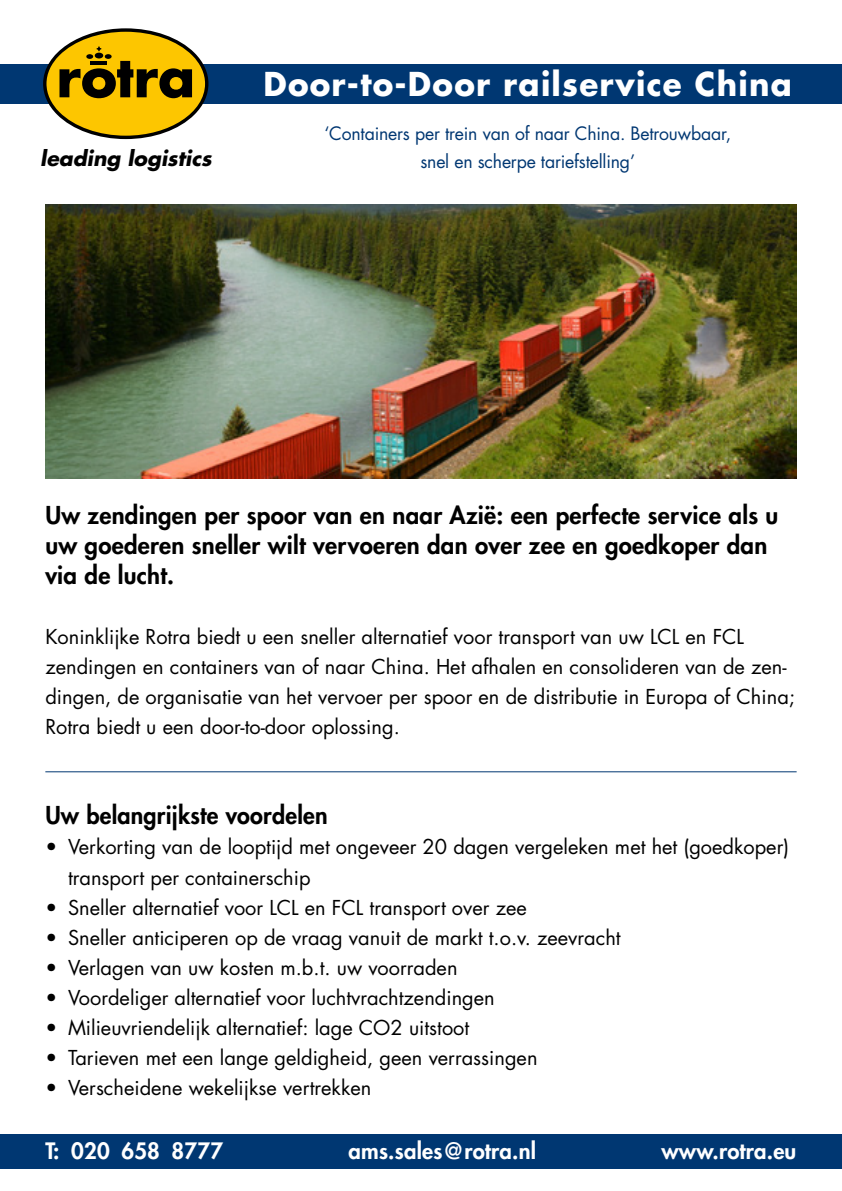
<style>
.page{position:relative;width:842px;height:1191px;background:#fff}
.page>*{position:absolute;margin:0;border:0;box-sizing:border-box;transform-origin:0 0}
.t1{font:700 32px "Futura Std";letter-spacing:.04em;color:#fff}
.t2{font:800 24px/30px "Futura Std";letter-spacing:.01em;color:#000}
.t3{font:800 22px "Futura Std";letter-spacing:.01em;color:#fff}
.t4{font:italic 700 20.4px "Futura Std";color:#000}
.t5{font:20px/30px "Futura Std";color:#000}
.t6{font:18px "Futura Std";letter-spacing:-.01em;color:#003772}
</style>
<div class="page">
<hr style="left:45px;top:771px;width:752px;height:1px;background:#003772">
<div style="left:0;top:64px;width:842px;height:40px;background:#003772"></div>
<svg style="left:43px;top:28px;width:165px;height:111px"></svg>
<hr style="left:91px;top:61px;width:16px;height:3px;background:#000">
<div style="left:0;top:1134px;width:842px;height:34px;background:#003772"></div>
<img style="left:45px;top:204px;width:752px;height:274px">
<h1 class="t1" style="left:263px;top:62px;width:530px">Door-to-Door railservice China</h1>
<p class="t6" style="left:324px;top:121px;width:408px">‘Containers per trein van of naar China. Betrouwbaar,</p>
<p class="t4" style="left:40px;top:145px;width:173px">leading logistics</p>
<p class="t6" style="left:420px;top:149px;width:216px">snel en scherpe tariefstelling’</p>
<p class="t2" style="left:45px;top:500px;width:734px">Uw zendingen per spoor van en naar Azië: een perfecte service als u uw goederen sneller wilt vervoeren dan over zee en goedkoper dan via de lucht.</p>
<p class="t5" style="left:45px;top:622px;width:751px">Koninklijke Rotra biedt u een sneller alternatief voor transport van uw LCL en FCL zendingen en containers van of naar China. Het afhalen en consolideren van de zen&shy;dingen, de organisatie van het vervoer per spoor en de distributie in Europa of China; Rotra biedt u een door-to-door oplossing.</p>
<p class="t2" style="left:45px;top:800px;width:284px">Uw belangrijkste voordelen</p>
<p class="t5" style="left:68px;top:832px;width:722px;text-indent:-23px">• Verkorting van de looptijd met ongeveer 20 dagen vergeleken met het (goedkoper) transport per containerschip</p>
<p class="t5" style="left:45px;top:892px;width:483px">• Sneller alternatief voor LCL en FCL transport over zee</p>
<p class="t5" style="left:45px;top:922px;width:577px">• Sneller anticiperen op de vraag vanuit de markt t.o.v. zeevracht</p>
<p class="t5" style="left:45px;top:952px;width:414px">• Verlagen van uw kosten m.b.t. uw voorraden</p>
<p class="t5" style="left:45px;top:982px;width:451px">• Voordeliger alternatief voor luchtvrachtzendingen</p>
<p class="t5" style="left:45px;top:1012px;width:425px">• Milieuvriendelijk alternatief: lage CO2 uitstoot</p>
<p class="t5" style="left:45px;top:1042px;width:494px">• Tarieven met een lange geldigheid, geen verrassingen</p>
<p class="t5" style="left:45px;top:1072px;width:327px">• Verscheidene wekelijkse vertrekken</p>
<p class="t3" style="left:45px;top:1136px;width:179px">T: 020 658 8777</p>
<p class="t3" style="left:348px;top:1136px;width:189px">ams.sales@rotra.nl</p>
<p class="t3" style="left:661px;top:1136px;width:136px">www.rotra.eu</p>
</div>
